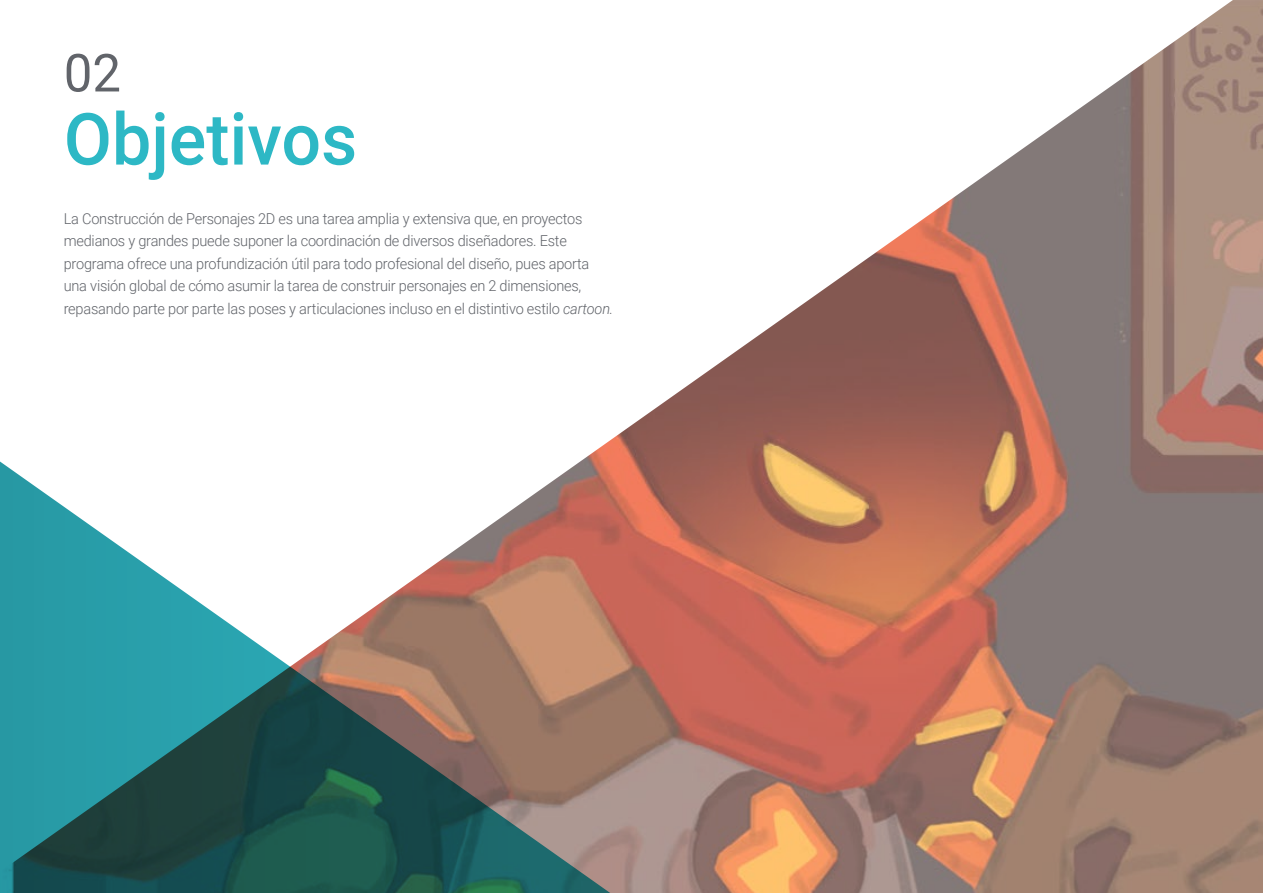
<style>
.page{position:relative;width:1263px;height:893px;background:#fff}
.page>*{position:absolute;margin:0;border:0;box-sizing:border-box;transform-origin:0 0}
.t1{font:500 72px "Roboto";color:#2db8c5}
.t2{font:52.5px "Roboto";color:#61646a}
.t3{font:300 15px/22.5px "Roboto";letter-spacing:-.015em;color:#61646a}
.s1{font-style:italic}
</style>
<div class="page">
<img style="left:602px;top:0;width:661px;height:893px">
<svg style="left:0;top:446px;width:640px;height:447px"></svg>
<h2 class="t2" style="left:64px;top:36px;width:59px">02</h2>
<h1 class="t1" style="left:64px;top:89px;width:295px">Objetivos</h1>
<p class="t3" style="left:64px;top:207px;width:551px">La Construcción de Personajes 2D es una tarea amplia y extensiva que, en proyectos medianos y grandes puede suponer la coordinación de diversos diseñadores. Este programa ofrece una profundización útil para todo profesional del diseño, pues aporta una visión global de cómo asumir la tarea de construir personajes en 2 dimensiones, repasando parte por parte las poses y articulaciones incluso en el distintivo estilo <span class="s1">cartoon.</span></p>
</div>
